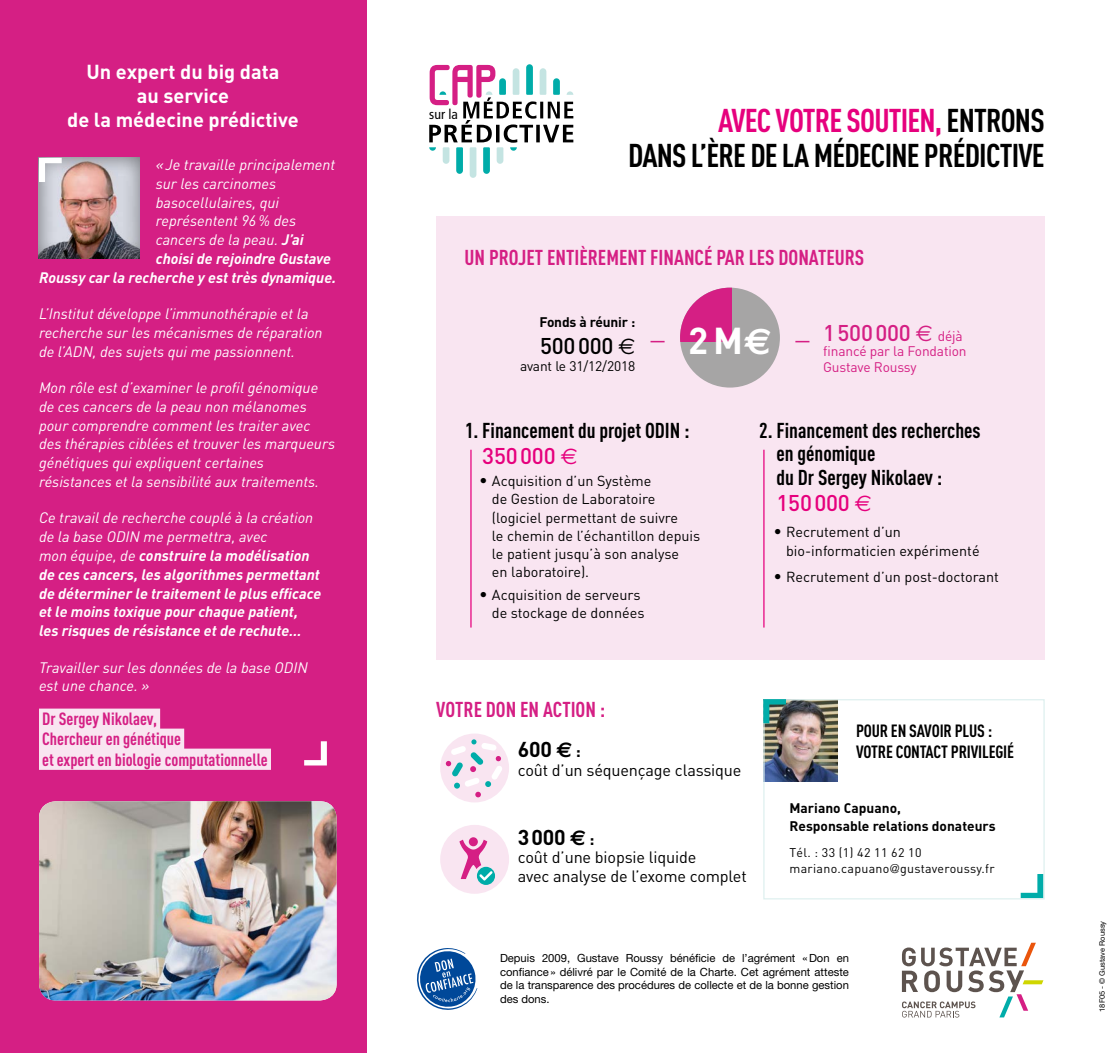
<style>
.page{position:relative;width:1110px;height:1053px;background:#fff}
.page>*{position:absolute;margin:0;border:0;box-sizing:border-box;transform-origin:0 0}
.t1{font:700 37px "DIN";color:#fff}
.t2{font:700 32.5px/35px "DIN Cond";letter-spacing:-.025em;color:#000;text-align:right}
.t3{font:500 22.5px "DIN";letter-spacing:-.01em;color:#e6007d}
.t4{font:500 22.5px "DIN";letter-spacing:-.01em;color:#d51f84}
.t5{font:500 22.5px "DIN";letter-spacing:-.01em;color:#000}
.t6{font:700 21.25px/23.8px "DIN Cond";color:#000}
.t7{font:700 21.25px "DIN Cond";color:#d51f84}
.t8{font:700 21.25px "DIN";letter-spacing:-.01em;color:#000}
.t9{font:700 20px/24px "DIN";color:#fff;text-align:center}
.t10{font:700 17.5px/20px "DIN Cond";color:#d51f84}
.t11{font:700 17.5px/21px "DIN Cond";letter-spacing:-.01em;color:#000}
.t12{font:16.25px/18.8px "DIN";letter-spacing:-.01em;color:#000}
.t13{font:italic 15px/18.8px "DIN";color:#fff}
.t14{font:italic 700 15px/18.8px "DIN";color:#fff}
.t15{font:14.38px/18.1px "DIN";color:#000}
.t16{font:700 13.75px/18.8px "DIN";color:#000}
.t17{font:13.75px/15px "DIN";letter-spacing:-.01em;color:#d51f84}
.t18{font:13.75px "DIN";letter-spacing:-.01em;color:#000}
.t19{font:condensed 13.75px "Frutiger";color:#000}
.t20{font:12.38px/15.1px "DIN";letter-spacing:.025em;color:#000}
.t21{font:11.25px/13.5px "Helvetica Neue";color:#000;text-align:justify}
.t22{font:7.5px "Helvetica Neue";color:#000}
.s1{color:#e6007d}
.s2{font-weight:700}
.s3{font-weight:400}
.s4{font-family:"Euro Sans";font-weight:400}
.s5{font-weight:400;font-size:13.75px}
.s6{font-family:"Euro Sans"}
.s7{font-size:16.25px}
.s8{font-family:"Helvetica Neue";font-weight:300}
</style>
<div class="page">
<div style="left:436px;top:216px;width:609px;height:443px;background:#f9e5f1"></div>
<svg style="left:902px;top:942px;width:141px;height:75px"></svg>
<div style="left:680px;top:287px;width:100px;height:100px;background:#a6a5a5;border-radius:50%"></div>
<svg style="left:680px;top:287px;width:51px;height:55px;fill:#d51f84"></svg>
<svg style="left:795px;top:341px;width:14px;height:1px"></svg>
<svg style="left:651px;top:341px;width:14px;height:1px"></svg>
<svg style="left:417px;top:948px;width:61px;height:62px"></svg>
<div style="left:0;top:0;width:367px;height:1052px;background:#d51f84"></div>
<svg style="left:429px;top:64px;width:144px;height:114px"></svg>
<div style="left:39px;top:708px;width:121px;height:21px;background:#f9e5f1"></div>
<div style="left:39px;top:728px;width:145px;height:21px;background:#f9e5f1"></div>
<div style="left:39px;top:748px;width:232px;height:21px;background:#f9e5f1"></div>
<svg style="left:304px;top:741px;width:23px;height:24px"></svg>
<img style="left:39px;top:801px;width:298px;height:199px">
<hr style="left:470px;top:449px;width:2px;height:178px;background:#e6007d">
<hr style="left:763px;top:449px;width:2px;height:178px;background:#e6007d">
<svg style="left:1021px;top:874px;width:22px;height:23px"></svg>
<img style="left:765px;top:701px;width:73px;height:80px">
<div style="left:28px;top:149px;width:124px;height:111px;background:#000;opacity:.51"></div>
<svg style="left:39px;top:158px;width:23px;height:24px"></svg>
<div style="left:763px;top:699px;width:282px;height:200px;border:1px solid #def0ef"></div>
<svg style="left:763px;top:699px;width:23px;height:24px"></svg>
<div style="left:440px;top:824px;width:69px;height:69px;background:#f9e5f1;border-radius:50%"></div>
<svg style="left:440px;top:733px;width:69px;height:69px"></svg>
<svg style="left:469px;top:837px;width:9px;height:9px"></svg>
<svg style="left:459px;top:839px;width:36px;height:45px"></svg>
<h3 class="t9" style="left:67px;top:59px;width:233px">Un expert du big data<br>au service<br>de la médecine prédictive</h3>
<p class="t19" style="left:429px;top:106px;width:30px">sur la</p>
<h2 class="t2" style="left:628px;top:102px;width:418px"><span class="s1">AVEC VOTRE SOUTIEN,</span> ENTRONS<br>DANS L’ÈRE DE LA MÉDECINE PRÉDICTIVE</h2>
<p class="t13" style="left:156px;top:155px;width:181px">«Je travaille principalement</p>
<p class="t13" style="left:156px;top:174px;width:122px">sur les carcinomes</p>
<p class="t13" style="left:156px;top:192px;width:125px">basocellulaires, qui</p>
<p class="t13" style="left:156px;top:211px;width:142px">représentent 96% des</p>
<p class="t13" style="left:156px;top:230px;width:149px">cancers de la peau. <span class="s2">J’ai</span></p>
<p class="t14" style="left:156px;top:248px;width:177px">choisi de rejoindre Gustave</p>
<p class="t14" style="left:39px;top:267px;width:299px">Roussy car la recherche y est très dynamique.</p>
<p class="t13" style="left:39px;top:304px;width:285px">L’Institut développe l’immunothérapie et la recherche sur les mécanismes de réparation de l’ADN, des sujets qui me passionnent.</p>
<p class="t13" style="left:39px;top:378px;width:298px">Mon rôle est d’examiner le profil génomique de ces cancers de la peau non mélanomes pour comprendre comment les traiter avec des thérapies ciblées et trouver les marqueurs génétiques qui expliquent certaines résistances et la sensibilité aux traitements.</p>
<p class="t14" style="left:39px;top:508px;width:284px"><span class="s3">Ce travail de recherche couplé à la création de la base ODIN me permettra, avec<br>mon équipe, de</span> construire la modélisation de ces cancers, les algorithmes permettant de déterminer le traitement le plus efficace et le moins toxique pour chaque patient,<br>les risques de résistance et de rechute…</p>
<p class="t13" style="left:39px;top:657px;width:270px">Travailler sur les données de la base ODIN est une chance. »</p>
<p class="t10" style="left:42px;top:708px;width:227px">Dr Sergey Nikolaev,<br>Chercheur en génétique<br>et expert en biologie computationnelle</p>
<p class="t11" style="left:856px;top:720px;width:160px">POUR EN SAVOIR PLUS :<br>VOTRE CONTACT PRIVILEGIÉ</p>
<h3 class="t7" style="left:465px;top:244px;width:401px">UN PROJET ENTIÈREMENT FINANCÉ PAR LES DONATEURS</h3>
<p class="t16" style="left:539px;top:312px;width:97px">Fonds à réunir :</p>
<h3 class="t5" style="left:540px;top:332px;width:97px">500000 <span class="s4">€</span></h3>
<p class="t18" style="left:520px;top:357px;width:117px">avant le 31/12/2018</p>
<h3 class="t4" style="left:823px;top:319px;width:141px">1500000 <span class="s4">€</span> <span class="s5">déjà</span></h3>
<p class="t17" style="left:823px;top:344px;width:145px">financé par la Fondation<br>Gustave Roussy</p>
<h1 class="t1" style="left:688px;top:316px;width:85px">2M<span class="s6">€</span></h1>
<h3 class="t6" style="left:465px;top:417px;width:226px">1. Financement du projet ODIN :</h3>
<h3 class="t3" style="left:482px;top:441px;width:97px">350000 <span class="s4">€</span></h3>
<p class="t15" style="left:492px;top:472px;width:210px;text-indent:-13px"><span class="s7">•</span> Acquisition d’un Système<br>de Gestion de Laboratoire (logiciel permettant de suivre<br>le chemin de l’échantillon depuis le patient jusqu’à son analyse<br>en laboratoire).</p>
<p class="t15" style="left:479px;top:585px;width:167px;text-align:right"><span class="s7">•</span> Acquisition de serveurs de stockage de données</p>
<h3 class="t6" style="left:777px;top:417px;width:206px;text-indent:-17px">2. Financement des recherches en génomique<br>du Dr Sergey Nikolaev :</h3>
<h3 class="t3" style="left:777px;top:489px;width:97px">150000 <span class="s4">€</span></h3>
<p class="t15" style="left:786px;top:523px;width:195px;text-indent:-13px"><span class="s7">•</span> Recrutement d’un bio-informaticien expérimenté</p>
<p class="t15" style="left:773px;top:567px;width:227px"><span class="s7">•</span> Recrutement d’un post-doctorant</p>
<h3 class="t7" style="left:436px;top:696px;width:171px">VOTRE DON EN ACTION :</h3>
<h3 class="t8" style="left:518px;top:735px;width:65px">600 <span class="s6">€</span><span class="s7">:</span></h3>
<p class="t12" style="left:518px;top:760px;width:225px">coût d’un séquençage classique</p>
<h3 class="t8" style="left:518px;top:823px;width:78px">3000<span class="s6">€</span><span class="s7">:</span></h3>
<p class="t12" style="left:518px;top:847px;width:230px">coût d’une biopsie liquide<br>avec analyse de l’exome complet</p>
<p class="t16" style="left:789px;top:797px;width:208px">Mariano Capuano,<br>Responsable relations donateurs</p>
<p class="t20" style="left:789px;top:845px;width:207px">Tél. : 33 (1) 42 11 62 10 mariano.capuano<span class="s8">@</span>gustaveroussy.fr</p>
<p class="t21" style="left:500px;top:951px;width:350px">Depuis 2009, Gustave Roussy bénéficie de l’agrément «Don en confiance» délivré par le Comité de la Charte. Cet agrément atteste de la transparence des procédures de collecte et de la bonne gestion des dons.</p>
<p class="t22" style="left:1098px;top:1011px;width:92px;rotate:-90deg">18F05 - © Gustave Roussy</p>
</div>
